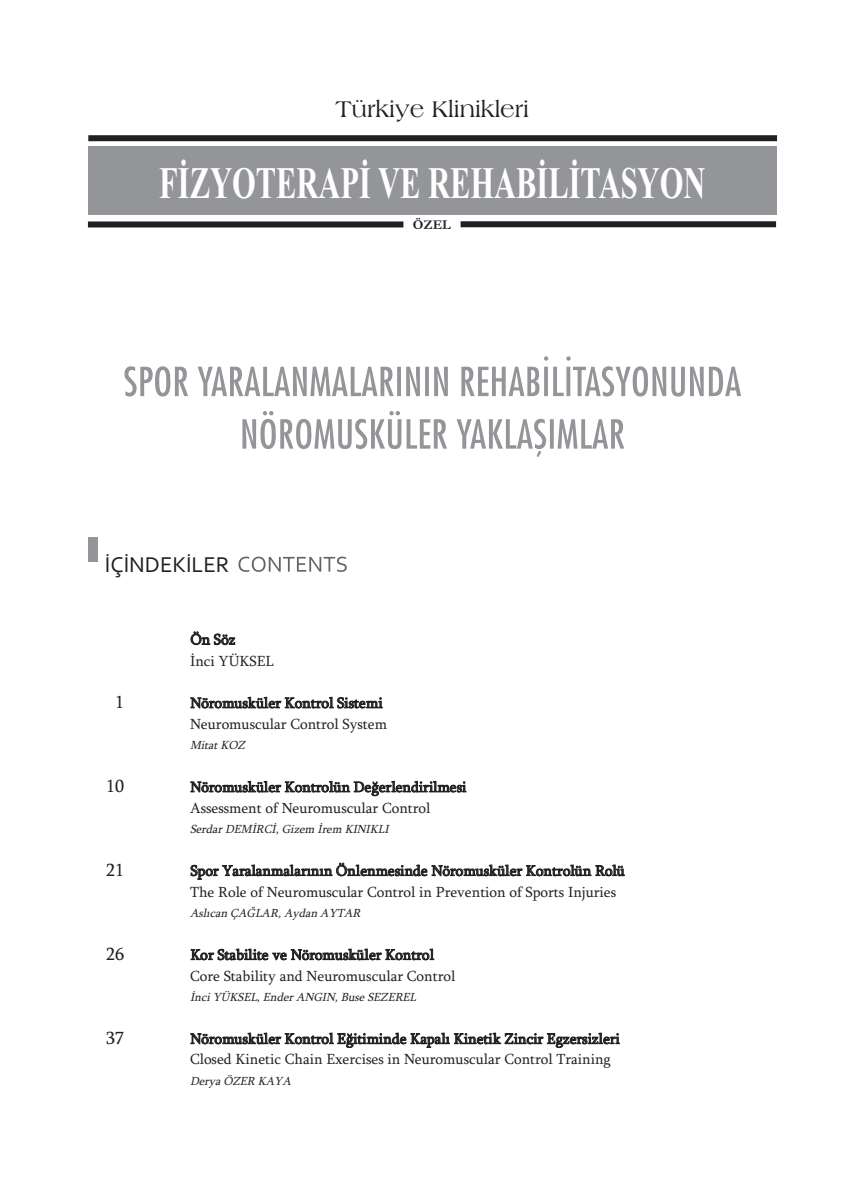
<style>
.page{position:relative;width:865px;height:1197px;background:#fff}
.page>*{position:absolute;margin:0;border:0;box-sizing:border-box;transform-origin:0 0}
.t1{font:700 45px "Times New Roman";color:#fff;scale:.68 1}
.t2{font:24px "Americana BT Roman";color:#231f20}
.t3{font:22.5px "Corbel";color:#231f20}
.t4{font:18px "Sylfaen";color:#231f20}
.t5{font:15px/21px "Sylfaen";color:#231f20}
.t6{font:700 13.5px "Garamond";color:#231f20}
.t7{font:italic 12px "Sylfaen";color:#231f20}
</style>
<div class="page">
<svg style="left:238px;top:556px;width:109px;height:16px"></svg>
<div style="left:88px;top:536px;width:9px;height:25px;background:#939598"></div>
<div style="left:88px;top:147px;width:688px;height:68px;background:#939598"></div>
<div style="left:88px;top:135px;width:689px;height:6px;background:#231f20"></div>
<div style="left:88px;top:221px;width:315px;height:6px;background:#231f20"></div>
<div style="left:460px;top:221px;width:316px;height:6px;background:#231f20"></div>
<svg style="left:124px;top:366px;width:314px;height:30px"></svg>
<svg style="left:242px;top:411px;width:188px;height:38px"></svg>
<h2 class="t2" style="left:335px;top:94px;width:195px">Türkiye Klinikleri</h2>
<h1 class="t1" style="left:159px;top:156px;width:804px">FİZYOTERAPİ VE REHABİLİTASYON</h1>
<p class="t6" style="left:413px;top:216px;width:39px">ÖZEL</p>
<h3 class="t3" style="left:105px;top:550px;width:126px">İÇİNDEKİLER</h3>
<p class="t5" style="left:190px;top:628px;width:85px">Ön Söz<br>İnci YÜKSEL</p>
<p class="t4" style="left:115px;top:691px;width:10px">1</p>
<p class="t5" style="left:190px;top:692px;width:198px">Nöromusküler Kontrol Sistemi<br>Neuromuscular Control System</p>
<p class="t7" style="left:190px;top:738px;width:60px">Mitat KOZ</p>
<p class="t4" style="left:106px;top:775px;width:19px">10</p>
<p class="t5" style="left:190px;top:776px;width:278px">Nöromusküler Kontrolün Değerlendirilmesi<br>Assessment of Neuromuscular Control</p>
<p class="t7" style="left:190px;top:822px;width:203px">Serdar DEMİRCİ, Gizem İrem KINIKLI</p>
<p class="t4" style="left:106px;top:859px;width:19px">21</p>
<p class="t5" style="left:190px;top:859px;width:436px">Spor Yaralanmalarının Önlenmesinde Nöromusküler Kontrolün Rolü<br>The Role of Neuromuscular Control in Prevention of Sports Injuries</p>
<p class="t7" style="left:190px;top:906px;width:175px">Aslıcan ÇAĞLAR, Aydan AYTAR</p>
<p class="t4" style="left:106px;top:943px;width:19px">26</p>
<p class="t5" style="left:190px;top:943px;width:267px">Kor Stabilite ve Nöromusküler Kontrol<br>Core Stability and Neuromuscular Control</p>
<p class="t7" style="left:190px;top:989px;width:231px">İnci YÜKSEL, Ender ANGIN, Buse SEZEREL</p>
<p class="t4" style="left:106px;top:1026px;width:19px">37</p>
<p class="t5" style="left:190px;top:1028px;width:431px">Nöromusküler Kontrol Eğitiminde Kapalı Kinetik Zincir Egzersizleri<br>Closed Kinetic Chain Exercises in Neuromuscular Control Training</p>
<p class="t7" style="left:190px;top:1073px;width:106px">Derya ÖZER KAYA</p>
</div>
